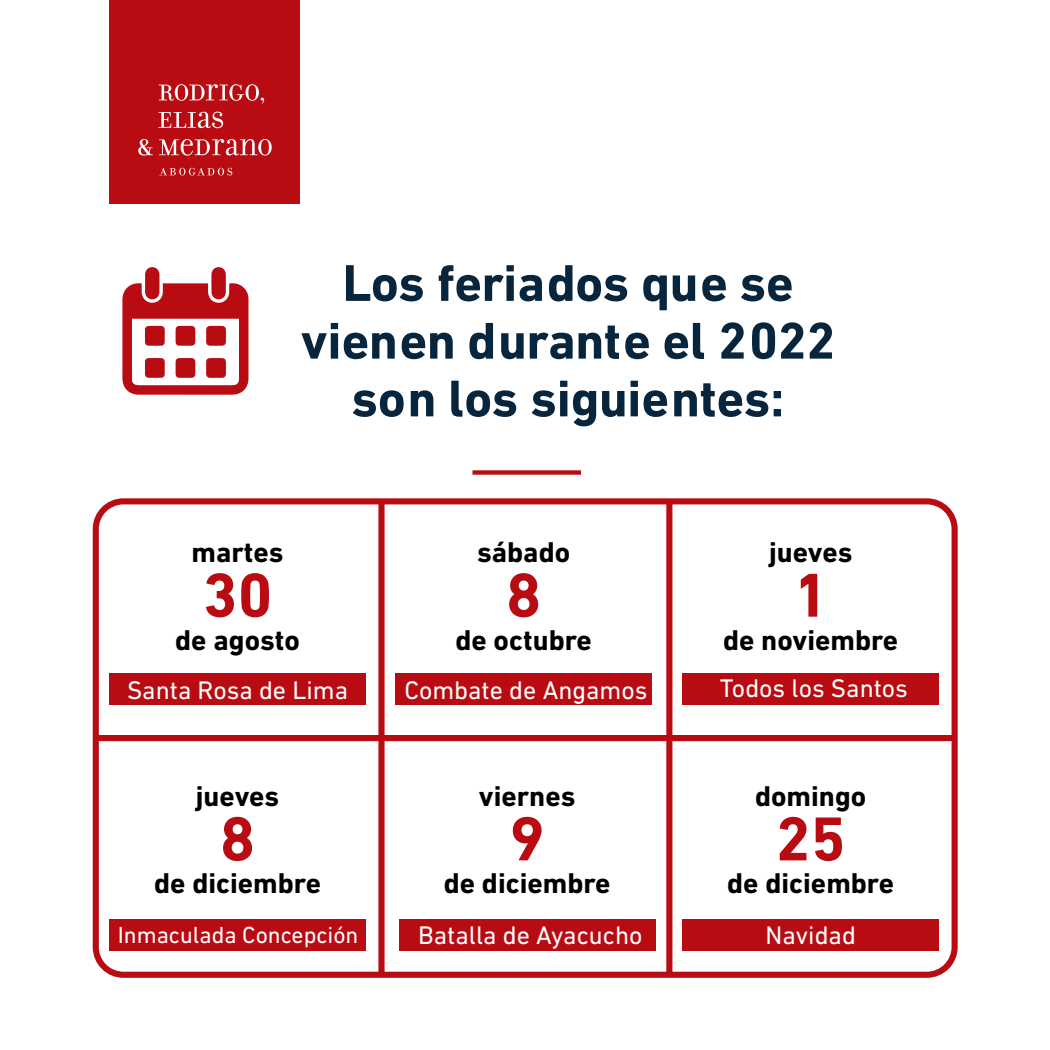
<style>
.page{position:relative;width:1050px;height:1050px;background:#fff}
.page>*{position:absolute;margin:0;border:0;box-sizing:border-box;transform-origin:0 0}
.t1{font:700 63.09px "DIN Next LT Pro";color:#b80c12}
.t2{font:700 52.5px/57.8px "DIN Next LT Pro";letter-spacing:-.01em;color:#07253c;text-align:center}
.t3{font:700 29.14px "DIN Next LT Pro";color:#000}
.t4{font:25.9px "DIN Next LT Pro";color:#fff}
.t5{font:23.62px "DIN Next LT Pro";color:#fff}
</style>
<div class="page">
<div style="left:110px;top:0;width:190px;height:204px;background:#b80c12"></div>
<svg style="left:159px;top:84px;width:105px;height:20px"></svg>
<svg style="left:158px;top:112px;width:65px;height:16px"></svg>
<svg style="left:138px;top:139px;width:15px;height:17px"></svg>
<svg style="left:159px;top:139px;width:113px;height:17px"></svg>
<svg style="left:159px;top:168px;width:73px;height:8px"></svg>
<div style="left:472px;top:470px;width:109px;height:5px;background:#b80c12"></div>
<div style="left:93px;top:498px;width:865px;height:480px;border:6px solid #b80c12;border-radius:28px"></div>
<div style="left:109px;top:673px;width:257px;height:31px;background:#b80c12"></div>
<div style="left:396px;top:673px;width:256px;height:31px;background:#b80c12"></div>
<div style="left:682px;top:673px;width:257px;height:31px;background:#b80c12"></div>
<div style="left:682px;top:920px;width:257px;height:31px;background:#b80c12"></div>
<div style="left:399px;top:920px;width:256px;height:31px;background:#b80c12"></div>
<div style="left:109px;top:920px;width:257px;height:31px;background:#b80c12"></div>
<div style="left:378px;top:501px;width:7px;height:474px;background:#b80c12"></div>
<div style="left:666px;top:501px;width:6px;height:474px;background:#b80c12"></div>
<div style="left:95px;top:735px;width:860px;height:6px;background:#b80c12"></div>
<svg style="left:122px;top:267px;width:127px;height:128px"></svg>
<h2 class="t2" style="left:301px;top:254px;width:536px">Los feriados que se vienen durante el 2022 son los siguientes:</h2>
<p class="t3" style="left:192px;top:535px;width:94px">martes</p>
<h1 class="t1" style="left:202px;top:558px;width:72px">30</h1>
<p class="t3" style="left:175px;top:623px;width:126px">de agosto</p>
<p class="t3" style="left:477px;top:535px;width:94px">sábado</p>
<h1 class="t1" style="left:506px;top:558px;width:37px">8</h1>
<p class="t3" style="left:455px;top:623px;width:138px">de octubre</p>
<p class="t3" style="left:769px;top:535px;width:85px">jueves</p>
<h1 class="t1" style="left:793px;top:558px;width:37px">1</h1>
<p class="t3" style="left:723px;top:623px;width:177px">de noviembre</p>
<p class="t4" style="left:127px;top:675px;width:223px">Santa Rosa de Lima</p>
<p class="t4" style="left:404px;top:675px;width:245px">Combate de Angamos</p>
<p class="t4" style="left:720px;top:673px;width:190px">Todos los Santos</p>
<p class="t3" style="left:196px;top:779px;width:85px">jueves</p>
<h1 class="t1" style="left:220px;top:802px;width:37px">8</h1>
<p class="t3" style="left:154px;top:866px;width:168px">de diciembre</p>
<p class="t3" style="left:479px;top:779px;width:98px">viernes</p>
<h1 class="t1" style="left:510px;top:802px;width:37px">9</h1>
<p class="t3" style="left:444px;top:866px;width:168px">de diciembre</p>
<p class="t3" style="left:755px;top:779px;width:113px">domingo</p>
<h1 class="t1" style="left:776px;top:802px;width:72px">25</h1>
<p class="t3" style="left:727px;top:866px;width:168px">de diciembre</p>
<p class="t5" style="left:118px;top:921px;width:242px">Inmaculada Concepción</p>
<p class="t4" style="left:418px;top:920px;width:226px">Batalla de Ayacucho</p>
<p class="t4" style="left:766px;top:920px;width:92px">Navidad</p>
</div>
